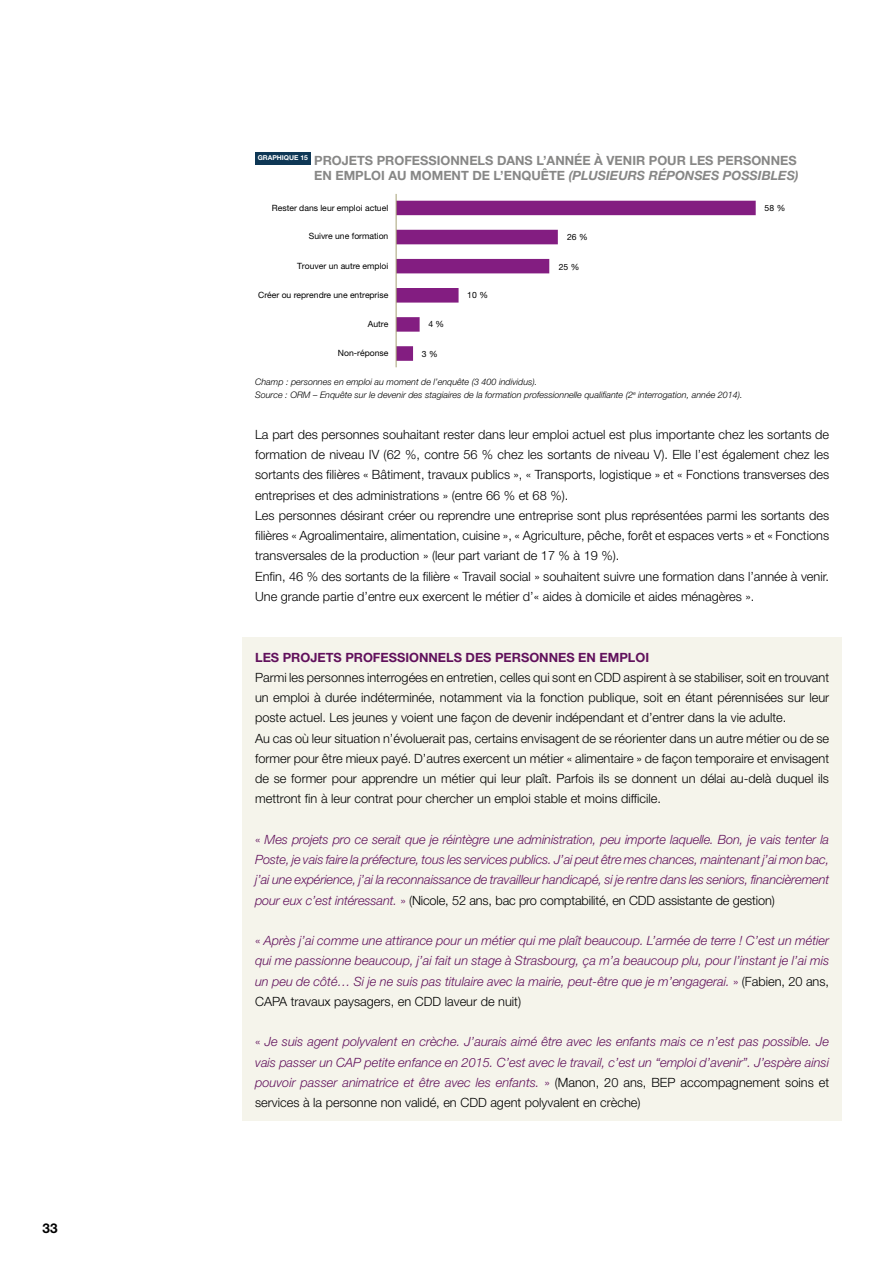
<style>
.page{position:relative;width:893px;height:1263px;background:#fff}
.page>*{position:absolute;margin:0;border:0;box-sizing:border-box;transform-origin:0 0}
.t1{font:700 13.5px "Helvetica Neue";color:#000}
.t2{font:300 12.75px/20.2px "Helvetica Neue";color:#000}
.t3{font:italic 300 12.75px/20.2px "Helvetica Neue";color:#651264;text-align:justify}
.t4{font:700 12.75px "Helvetica Neue";color:#878786}
.t5{font:700 12.75px "Helvetica Neue";color:#651264}
.t6{font:italic 700 12.75px "Helvetica Neue";color:#878786}
.t7{font:italic 300 9px/13.2px "Helvetica Neue";color:#000}
.t8{font:8.55px "Helvetica Neue";letter-spacing:-.005em;color:#000}
.t9{font:700 6.75px "Helvetica Neue";color:#fff}
.s1{font-style:normal}
.s2{font-style:normal;color:#000}
</style>
<div class="page">
<div style="left:255px;top:152px;width:56px;height:13px;background:#0e3755"></div>
<svg style="left:397px;top:201px;width:359px;height:160px"></svg>
<hr style="left:396px;top:194px;width:1px;height:173px;background:#a6a277">
<div style="left:242px;top:637px;width:600px;height:483px;background:#f5f4eb"></div>
<p class="t1" style="left:43px;top:1220px;width:17px">33</p>
<p class="t9" style="left:258px;top:154px;width:11px">GRAP</p>
<p class="t9" style="left:277px;top:154px;width:10px">HIQUE</p>
<p class="t4" style="left:300px;top:152px;width:58px"><sup>15</sup> PROJETS</p>
<p class="t4" style="left:377px;top:152px;width:10px">PROFESSIONNELS</p>
<p class="t4" style="left:497px;top:152px;width:10px">DANS</p>
<p class="t4" style="left:536px;top:152px;width:20px">L’ANNÉE</p>
<p class="t4" style="left:594px;top:152px;width:21px">À VENIR</p>
<p class="t4" style="left:649px;top:152px;width:10px">POUR</p>
<p class="t4" style="left:689px;top:152px;width:9px">LES</p>
<p class="t4" style="left:717px;top:152px;width:10px">PERSONNES</p>
<p class="t4" style="left:314px;top:168px;width:31px">EN EMPLOI</p>
<p class="t4" style="left:389px;top:168px;width:33px">AU MOMENT</p>
<p class="t4" style="left:472px;top:168px;width:41px">DE L’ENQUÊTE</p>
<p class="t6" style="left:569px;top:168px;width:231px">(PL USIEURS RÉPONSES POSSIBL ES)</p>
<p class="t8" style="left:272px;top:202px;width:118px">Rester dans leur emploi actuel</p>
<p class="t8" style="left:765px;top:203px;width:22px">58 %</p>
<p class="t8" style="left:309px;top:231px;width:81px">Suivre une formation</p>
<p class="t8" style="left:567px;top:231px;width:22px">26 %</p>
<p class="t8" style="left:297px;top:261px;width:93px">Trouver un autre emploi</p>
<p class="t8" style="left:559px;top:261px;width:22px">25 %</p>
<p class="t8" style="left:258px;top:290px;width:132px">Créer ou reprendre une entreprise</p>
<p class="t8" style="left:467px;top:290px;width:22px">10 %</p>
<p class="t8" style="left:368px;top:319px;width:22px">Autre</p>
<p class="t8" style="left:428px;top:319px;width:17px">4 %</p>
<p class="t8" style="left:338px;top:348px;width:52px">Non-réponse</p>
<p class="t8" style="left:422px;top:348px;width:17px">3 %</p>
<p class="t7" style="left:255px;top:375px;width:489px">Champ : personnes en emploi au moment de l’enquête (3 400 individus).<br>Source : ORM – Enquête sur le devenir des stagiaires de la formation professionnelle qualifiante (2<sup>e</sup> interrogation, année 2014).</p>
<p class="t2" style="left:255px;top:424px;width:576px">La part des personnes souhaitant rester dans leur emploi actuel est plus importante chez les sortants de formation de niveau IV (62 %, contre 56 % chez les sortants de niveau V). Elle l’est également chez les sortants des filières « Bâtiment, travaux publics », « Transports, logistique » et « Fonctions transverses des entreprises et des administrations » (entre 66 % et 68 %).<br>Les personnes désirant créer ou reprendre une entreprise sont plus représentées parmi les sortants des filières « Agroalimentaire, alimentation, cuisine », « Agriculture, pêche, forêt et espaces verts » et « Fonctions transversales de la production » (leur part variant de 17 % à 19 %).<br>Enfin, 46 % des sortants de la filière « Travail social » souhaitent suivre une formation dans l’année à venir.<br>Une grande partie d’entre eux exercent le métier d’« aides à domicile et aides ménagères ».</p>
<p class="t5" style="left:255px;top:649px;width:38px">LES PRO</p>
<p class="t5" style="left:310px;top:649px;width:16px">JETS</p>
<p class="t5" style="left:345px;top:649px;width:10px">PROFESSIONNELS</p>
<p class="t5" style="left:466px;top:649px;width:10px">DES</p>
<p class="t5" style="left:495px;top:649px;width:10px">PERSONNES</p>
<p class="t5" style="left:578px;top:649px;width:31px">EN EMPLOI</p>
<p class="t2" style="left:255px;top:667px;width:576px">Parmi les personnes interrogées en entretien, celles qui sont en CDD aspirent à se stabiliser, soit en trouvant un emploi à durée indéterminée, notamment via la fonction publique, soit en étant pérennisées sur leur poste actuel. Les jeunes y voient une façon de devenir indépendant et d’entrer dans la vie adulte.<br>Au cas où leur situation n’évoluerait pas, certains envisagent de se réorienter dans un autre métier ou de se former pour être mieux payé. D’autres exercent un métier « alimentaire » de façon temporaire et envisagent de se former pour apprendre un métier qui leur plaît. Parfois ils se donnent un délai au-delà duquel ils mettront fin à leur contrat pour chercher un emploi stable et moins difficile.</p>
<p class="t3" style="left:255px;top:829px;width:576px"><span class="s1">«</span> Mes projets pro ce serait que je réintègre une administration, peu importe laquelle. Bon, je vais tenter la Poste, je vais faire la préfecture, tous les services publics. J’ai peut être mes chances, maintenant j’ai mon bac, j’ai une expérience, j’ai la reconnaissance de travailleur handicapé, si je rentre dans les seniors, financièrement pour eux c’est intéressant. <span class="s1">»</span> <span class="s2">(Nicole, 52 ans, bac pro comptabilité, en CDD assistante de gestion)</span></p>
<p class="t3" style="left:255px;top:930px;width:576px"><span class="s1">«</span> Après j’ai comme une attirance pour un métier qui me plaît beaucoup. L’armée de terre ! C’est un métier qui me passionne beaucoup, j’ai fait un stage à Strasbourg, ça m’a beaucoup plu, pour l’instant je l’ai mis un peu de côté… Si je ne suis pas titulaire avec la mairie, peut-être que je m’engagerai. <span class="s1">»</span> <span class="s2">(Fabien, 20 ans, CAPA travaux paysagers, en CDD laveur de nuit)</span></p>
<p class="t3" style="left:255px;top:1031px;width:576px"><span class="s1">«</span> Je suis agent polyvalent en crèche. J’aurais aimé être avec les enfants mais ce n’est pas possible. Je vais passer un CAP petite enfance en 2015. C’est avec le travail, c’est un “emploi d’avenir”. J’espère ainsi pouvoir passer animatrice et être avec les enfants. <span class="s1">»</span> <span class="s2">(Manon, 20 ans, BEP accompagnement soins et services à la personne non validé, en CDD agent polyvalent en crèche)</span></p>
</div>
